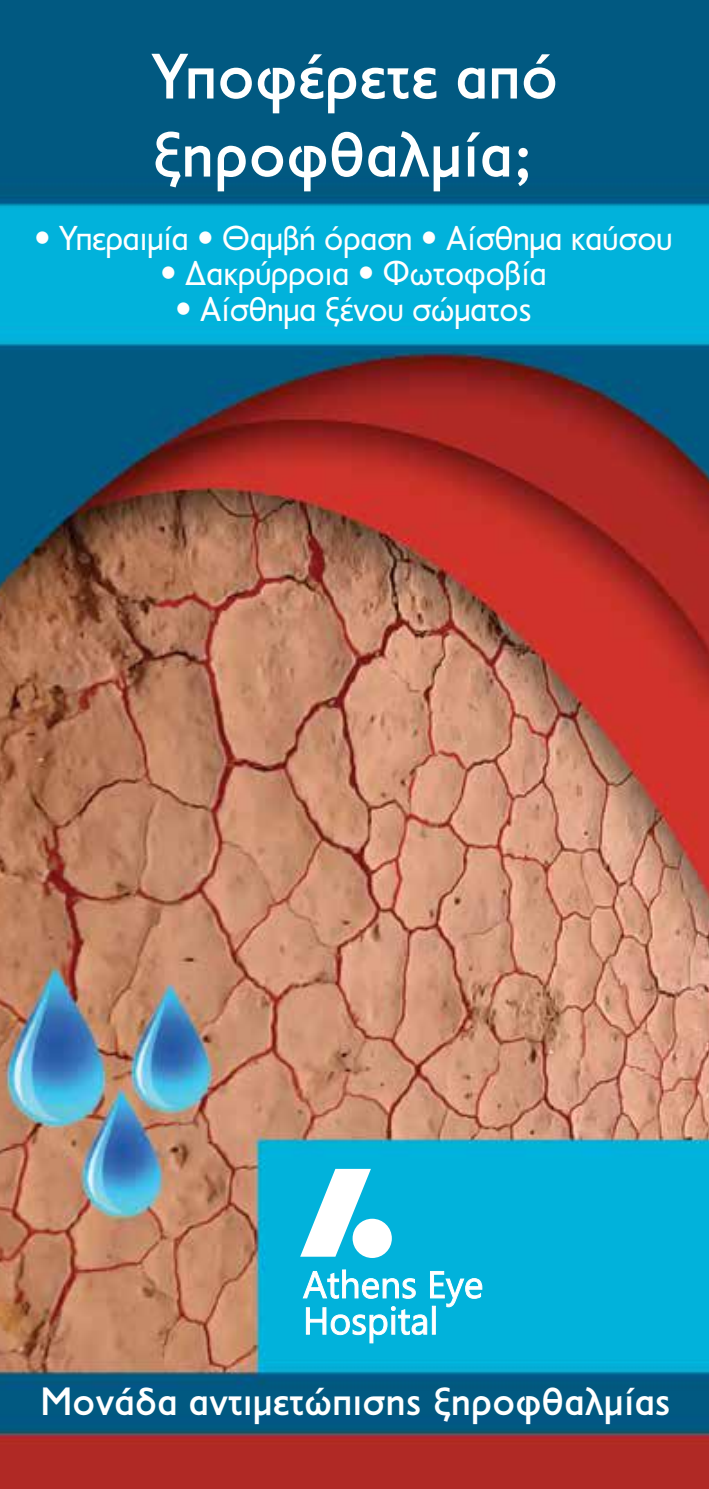
<style>
.page{position:relative;width:709px;height:1489px;background:#fff}
.page>*{position:absolute;margin:0;border:0;box-sizing:border-box;transform-origin:0 0}
.t1{font:500 65px/78px "PF Transport";color:#fff}
.t2{font:500 40px "PF Transport";color:#fff}
.t3{font:35px "PF Transport";color:#fff}
</style>
<div class="page">
<img style="left:0;top:0;width:709px;height:1488px">
<svg style="left:300px;top:1168px;width:71px;height:88px"></svg>
<div style="left:352px;top:1218px;width:40px;height:39px;background:#fff;border-radius:50%"></div>
<svg style="left:303px;top:1269px;width:179px;height:73px"></svg>
<div style="left:432px;top:1305px;width:3px;height:29px;background:#fff;border:1px solid #fff"></div>
<h1 class="t1" style="left:151px;top:37px;width:409px">Υποφέρετε από ξηροφθαλµία;</h1>
<p class="t3" style="left:34px;top:219px;width:640px">• Υπεραιµία • Θαµβή όραση • Αίσθηµα καύσου</p>
<p class="t3" style="left:160px;top:254px;width:388px">• ∆ακρύρροια • Φωτοφοβία</p>
<p class="t3" style="left:175px;top:289px;width:358px">• Αίσθηµα ξένου σώµατος</p>
<p class="t2" style="left:41px;top:1377px;width:631px">Μονάδα αντιµετώπισης ξηροφθαλµίας</p>
</div>
